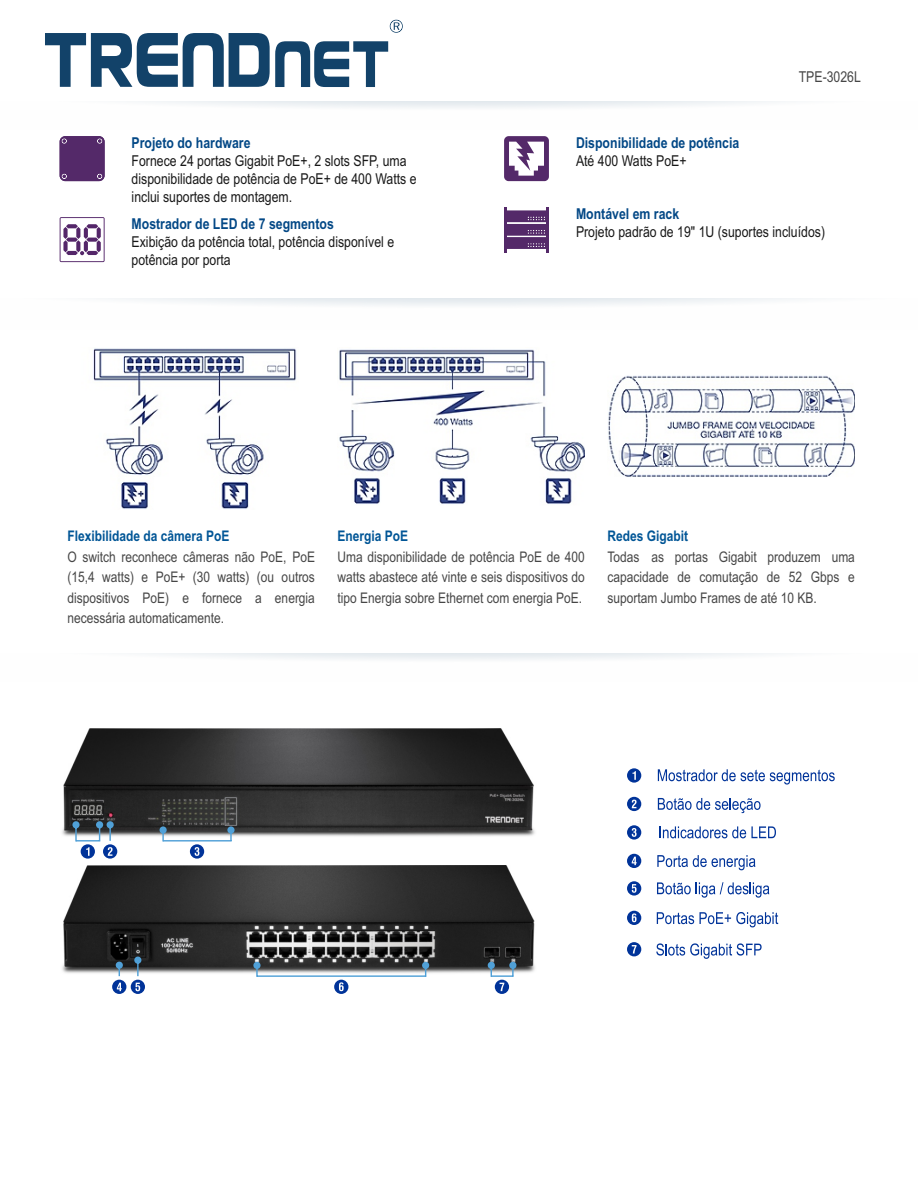
<style>
.page{position:relative;width:918px;height:1188px;background:#fff}
.page>*{position:absolute;margin:0;border:0;box-sizing:border-box;transform-origin:0 0}
.t1{font:15px/18px "Arial Narrow";color:#181818}
.t2{font:700 15px "Arial Narrow";color:#034886}
.t3{font:15px "Arial Narrow";color:#464646}
.t4{font:14.7px/20.4px "Arial Narrow";color:#464646;text-align:justify}
.t5{font:700 14.7px "Arial Narrow";color:#005596}
</style>
<div class="page">
<img style="left:93px;top:348px;width:204px;height:161px">
<img style="left:339px;top:349px;width:246px;height:155px">
<img style="left:608px;top:375px;width:247px;height:102px">
<svg style="left:45px;top:20px;width:358px;height:67px"></svg>
<svg style="left:149px;top:101px;width:626px;height:7px"></svg>
<img style="left:62px;top:728px;width:473px;height:109px">
<img style="left:62px;top:866px;width:473px;height:107px">
<svg style="left:81px;top:844px;width:14px;height:15px"></svg>
<svg style="left:103px;top:844px;width:14px;height:15px"></svg>
<svg style="left:190px;top:844px;width:14px;height:15px"></svg>
<svg style="left:658px;top:769px;width:177px;height:16px"></svg>
<div style="left:627px;top:768px;width:14px;height:15px;background:#039;border-radius:50%"></div>
<svg style="left:632px;top:771px;width:4px;height:9px"></svg>
<svg style="left:657px;top:882px;width:112px;height:16px"></svg>
<svg style="left:627px;top:881px;width:14px;height:15px"></svg>
<svg style="left:632px;top:884px;width:5px;height:9px"></svg>
<svg style="left:658px;top:798px;width:103px;height:15px"></svg>
<div style="left:627px;top:797px;width:14px;height:14px;background:#039;border-radius:50%"></div>
<svg style="left:632px;top:800px;width:5px;height:8px"></svg>
<svg style="left:657px;top:855px;width:98px;height:15px"></svg>
<div style="left:627px;top:854px;width:14px;height:14px;background:#039;border-radius:50%"></div>
<svg style="left:632px;top:857px;width:5px;height:8px"></svg>
<svg style="left:657px;top:912px;width:37px;height:12px"></svg>
<svg style="left:700px;top:912px;width:78px;height:15px"></svg>
<div style="left:627px;top:911px;width:14px;height:14px;background:#039;border-radius:50%"></div>
<svg style="left:632px;top:913px;width:5px;height:9px"></svg>
<svg style="left:627px;top:825px;width:14px;height:15px"></svg>
<svg style="left:632px;top:828px;width:5px;height:9px"></svg>
<svg style="left:660px;top:826px;width:116px;height:12px"></svg>
<svg style="left:72px;top:821px;width:42px;height:35px"></svg>
<svg style="left:160px;top:826px;width:75px;height:30px"></svg>
<svg style="left:131px;top:980px;width:14px;height:14px"></svg>
<svg style="left:135px;top:983px;width:5px;height:8px"></svg>
<svg style="left:134px;top:957px;width:7px;height:19px"></svg>
<div style="left:112px;top:980px;width:14px;height:14px;background:#039;border-radius:50%"></div>
<svg style="left:117px;top:983px;width:5px;height:8px"></svg>
<svg style="left:116px;top:962px;width:7px;height:14px"></svg>
<svg style="left:334px;top:980px;width:14px;height:14px"></svg>
<svg style="left:253px;top:962px;width:176px;height:29px"></svg>
<div style="left:495px;top:980px;width:14px;height:14px;background:#039;border-radius:50%"></div>
<svg style="left:500px;top:983px;width:4px;height:8px"></svg>
<svg style="left:488px;top:962px;width:28px;height:15px"></svg>
<svg style="left:656px;top:943px;width:106px;height:16px"></svg>
<div style="left:627px;top:942px;width:14px;height:14px;background:#039;border-radius:50%"></div>
<svg style="left:632px;top:945px;width:5px;height:9px"></svg>
<svg style="left:151px;top:653px;width:621px;height:7px"></svg>
<svg style="left:138px;top:299px;width:646px;height:7px"></svg>
<svg style="left:60px;top:136px;width:45px;height:45px;background:#5a306e"></svg>
<svg style="left:60px;top:217px;width:45px;height:45px"></svg>
<svg style="left:504px;top:136px;width:45px;height:45px"></svg>
<svg style="left:506px;top:211px;width:41px;height:38px;background:#664079"></svg>
<hr style="left:547px;top:207px;width:2px;height:45px;background:#542969">
<hr style="left:504px;top:207px;width:2px;height:45px;background:#542969">
<p class="t2" style="left:132px;top:137px;width:120px">Projeto do hardware</p>
<p class="t1" style="left:132px;top:153px;width:287px">Fornece 24 portas Gigabit PoE+, 2 slots SFP, uma disponibilidade de potência de PoE+ de 400 Watts e inclui suportes de montagem.</p>
<p class="t2" style="left:132px;top:218px;width:204px">Mostrador de LED de 7 segmentos</p>
<p class="t1" style="left:132px;top:234px;width:264px">Exibição da potência total, potência disponível e potência por porta</p>
<p class="t2" style="left:576px;top:137px;width:165px">Disponibilidade de potência</p>
<p class="t1" style="left:576px;top:153px;width:112px">Até 400 Watts PoE+</p>
<p class="t3" style="left:799px;top:71px;width:64px">TPE-3026L</p>
<p class="t2" style="left:576px;top:208px;width:105px">Montável em rack</p>
<p class="t1" style="left:576px;top:224px;width:251px">Projeto padrão de 19" 1U (suportes incluídos)</p>
<p class="t5" style="left:68px;top:531px;width:163px">Flexibilidade da câmera PoE</p>
<p class="t4" style="left:68px;top:548px;width:249px">O switch reconhece câmeras não PoE, PoE (15,4 watts) e PoE+ (30 watts) (ou outros dispositivos PoE) e fornece a energia necessária automaticamente.</p>
<p class="t5" style="left:338px;top:531px;width:72px">Energia PoE</p>
<p class="t4" style="left:338px;top:548px;width:249px">Uma disponibilidade de potência PoE de 400 watts abastece até vinte e seis dispositivos do tipo Energia sobre Ethernet com energia PoE.</p>
<p class="t5" style="left:608px;top:531px;width:82px">Redes Gigabit</p>
<p class="t4" style="left:608px;top:548px;width:249px">Todas as portas Gigabit produzem uma capacidade de comutação de 52 Gbps e suportam Jumbo Frames de até 10 KB.</p>
</div>
